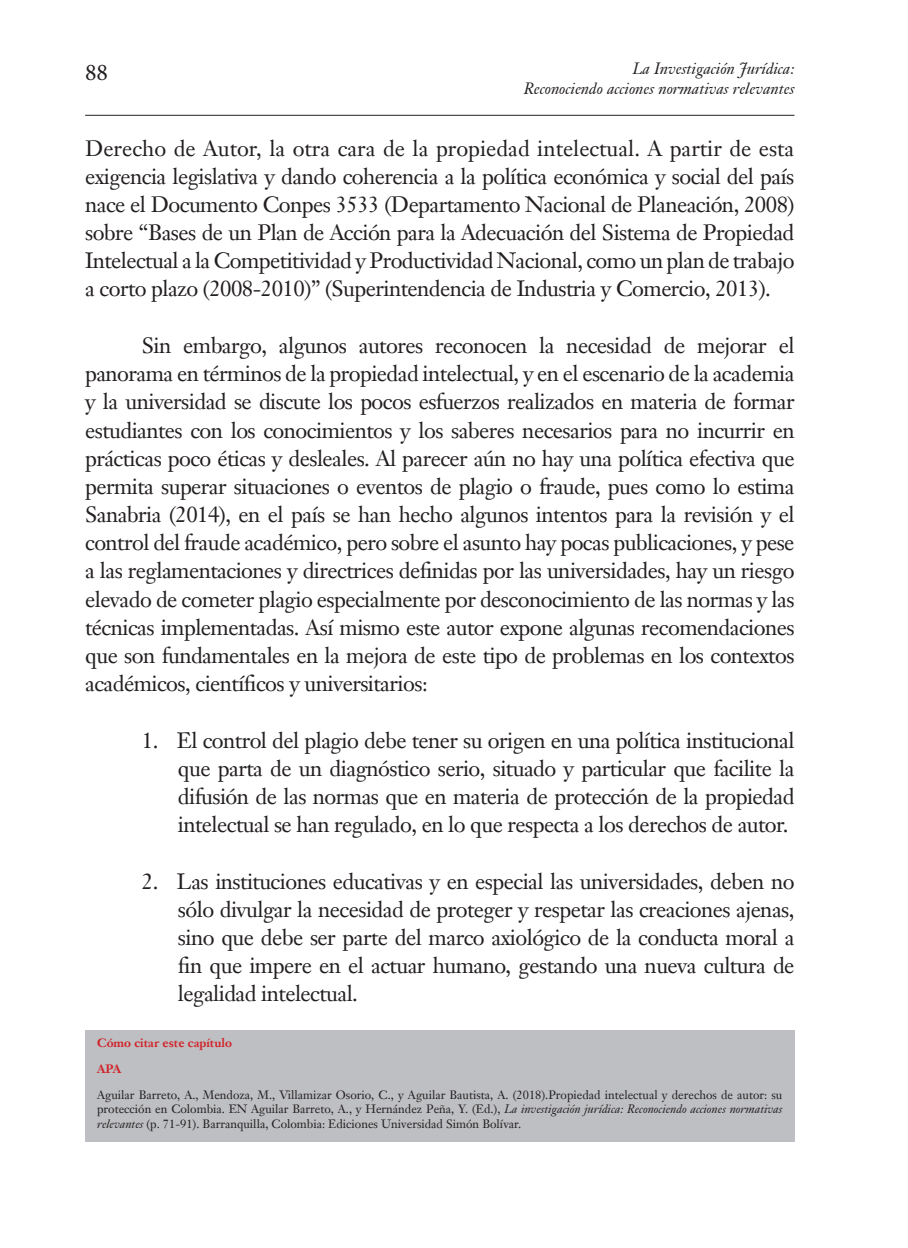
<style>
.page{position:relative;width:908px;height:1248px;background:#fff}
.page>*{position:absolute;margin:0;border:0;box-sizing:border-box;transform-origin:0 0}
.t1{font:24px "Minion Pro";color:#231f20}
.parrafos{font:22px/28.2px "Janson Text LT";letter-spacing:-.025em;color:#231f20;text-align:justify}
.t2{font:italic 16px/20px "Janson Text";color:#231f20;text-align:right}
.t3{font:12px/14.4px "Janson Text LT";color:#231f20;text-align:justify}
.t4{font:700 12px "Janson Text LT";color:#d1232a}
.s1{font-family:"Janson Text";font-style:italic}
</style>
<div class="page">
<hr style="left:85px;top:115px;width:709px;height:1px;background:#231f20">
<div style="left:85px;top:1030px;width:709px;height:111px;background:#bebfc2"></div>
<p class="t1" style="left:85px;top:56px;width:25px">88</p>
<p class="t2" style="left:523px;top:59px;width:272px">La Investigación Jurídica:<br>Reconociendo acciones normativas relevantes</p>
<p class="parrafos" style="left:85px;top:134px;width:710px">Derecho de Autor, la otra cara de la propiedad intelectual. A partir de esta exigencia legislativa y dando coherencia a la política económica y social del país nace el Documento Conpes 3533 (Departamento Nacional de Planeación, 2008) sobre “Bases de un Plan de Acción para la Adecuación del Sistema de Propiedad Intelectual a la Competitividad y Productividad Nacional, como un plan de trabajo a corto plazo (2008-2010)” (Superintendencia de Industria y Comercio, 2013).</p>
<p class="parrafos" style="left:85px;top:331px;width:710px;text-indent:57px">Sin embargo, algunos autores reconocen la necesidad de mejorar el panorama en términos de la propiedad intelectual, y en el escenario de la academia y la universidad se discute los pocos esfuerzos realizados en materia de formar estudiantes con los conocimientos y los saberes necesarios para no incurrir en prácticas poco éticas y desleales. Al parecer aún no hay una política efectiva que permita superar situaciones o eventos de plagio o fraude, pues como lo estima Sanabria (2014), en el país se han hecho algunos intentos para la revisión y el control del fraude académico, pero sobre el asunto hay pocas publicaciones, y pese a las reglamentaciones y directrices definidas por las universidades, hay un riesgo elevado de cometer plagio especialmente por desconocimiento de las normas y las técnicas implementadas. Así mismo este autor expone algunas recomendaciones que son fundamentales en la mejora de este tipo de problemas en los contextos académicos, científicos y universitarios:</p>
<p class="parrafos" style="left:178px;top:725px;width:618px;text-indent:-36px">1. El control del plagio debe tener su origen en una política institucional que parta de un diagnóstico serio, situado y particular que facilite la difusión de las normas que en materia de protección de la propiedad intelectual se han regulado, en lo que respecta a los derechos de autor.</p>
<p class="parrafos" style="left:178px;top:866px;width:618px;text-indent:-36px">2. Las instituciones educativas y en especial las universidades, deben no sólo divulgar la necesidad de proteger y respetar las creaciones ajenas, sino que debe ser parte del marco axiológico de la conducta moral a fin que impere en el actuar humano, gestando una nueva cultura de legalidad intelectual.</p>
<p class="t4" style="left:97px;top:1035px;width:136px">Cómo citar este capítulo</p>
<p class="t4" style="left:97px;top:1060px;width:26px">APA</p>
<p class="t3" style="left:97px;top:1087px;width:686px">Aguilar Barreto, A., Mendoza, M., Villamizar Osorio, C., y Aguilar Bautista, A. (2018).Propiedad intelectual y derechos de autor: su protección en Colombia. EN Aguilar Barreto, A., y Hernández Peña, Y. (Ed.), <span class="s1">La investigación jurídica: Reconociendo acciones normativas relevantes</span> (p. 71-91). Barranquilla, Colombia: Ediciones Universidad Simón Bolívar.</p>
</div>
